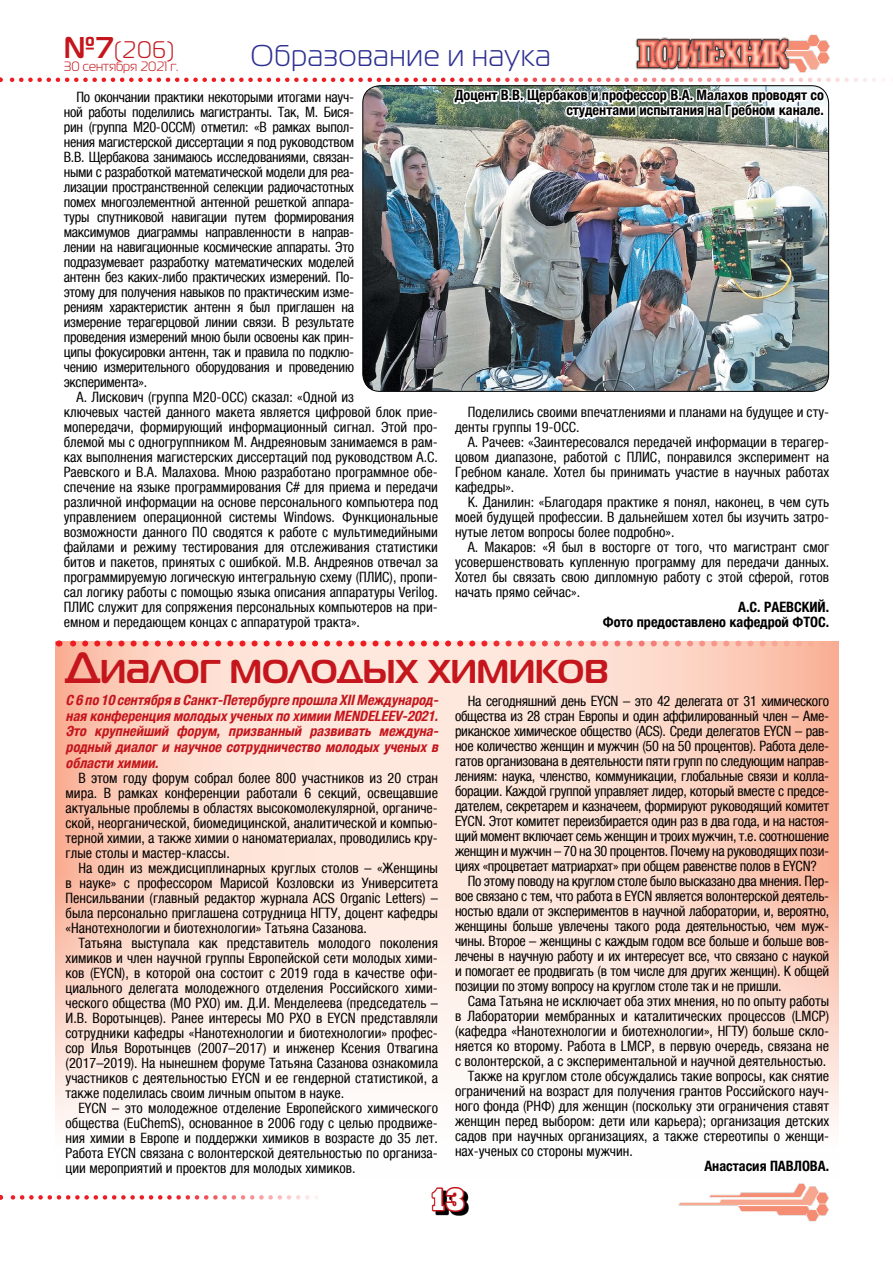
<style>
.page{position:relative;width:893px;height:1263px;background:#fff}
.page>*{position:absolute;margin:0;border:0;box-sizing:border-box;transform-origin:0 0}
.t1{font:700 43.5px "Magistral C";color:#c4161c}
.t2{font:30px "Magistral C";letter-spacing:.035em;color:#2e3092}
.t3{font:30px "Xenia Bold Cyrillic";color:#fff}
.t4{font:24px "Magistral C";color:#c4161c}
.t5{font:condensed 14.25px/15px "Helvetica Neue LTCYR";color:#000;text-align:justify}
.t6{font:condensed 14.25px "Helvetica Neue LTCYR";letter-spacing:-.02em;color:#000}
.t7{font:italic 700 condensed 14.25px/15.8px "Helvetica Neue LTCYR";color:#c4161c;text-align:justify}
.t8{font:700 condensed 14.25px/15px "Helvetica Neue LTCYR";color:#000;text-align:right}
.t9{font:13.5px "Magistral C";color:#c4161c}
.s1{font-weight:700;font-size:30px}
</style>
<div class="page">
<img style="left:793px;top:34px;width:36px;height:31px">
<img style="left:635px;top:37px;width:158px;height:28px">
<svg style="left:0;top:1195px;width:317px;height:4px"></svg>
<img style="left:678px;top:1183px;width:151px;height:39px">
<svg style="left:435px;top:1193px;width:33px;height:22px"></svg>
<svg style="left:431px;top:1186px;width:36px;height:28px"></svg>
<svg style="left:55px;top:642px;width:783px;height:485px;background:#fde1d6"></svg>
<svg style="left:59px;top:640px;width:764px;height:6px;background:#f8a8a2"></svg>
<img style="left:363px;top:128px;width:466px;height:263px">
<svg style="left:0;top:65px;width:884px;height:63px"></svg>
<h3 class="t4" style="left:64px;top:37px;width:112px"><span class="s1">№7</span>(206)</h3>
<p class="t9" style="left:64px;top:59px;width:116px">30 сентября 2021 г.</p>
<h2 class="t2" style="left:250px;top:39px;width:302px">Образование и наука</h2>
<p class="t5" style="left:64px;top:89px;width:292px;text-indent:13px">По окончании практики некоторыми итогами науч&shy;ной работы поделились магистранты. Так, М. Бися&shy;рин (группа М20-ОССМ) отметил: «В рамках выпол&shy;нения магистерской диссертации я под руководством В.В. Щербакова занимаюсь исследованиями, связан&shy;ными с разработкой математической модели для реа&shy;лизации пространственной селекции радиочастотных помех многоэлементной антенной решеткой аппара&shy;туры спутниковой навигации путем формирования максимумов диаграммы направленности в направ&shy;лении на навигационные космические аппараты. Это подразумевает разработку математических моделей антенн без каких-либо практических измерений. По&shy;этому для получения навыков по практическим изме&shy;рениям характеристик антенн я был приглашен на измерение терагерцовой линии связи. В результате проведения измерений мною были освоены как прин&shy;ципы фокусировки антенн, так и правила по подклю&shy;чению измерительного оборудования и проведению эксперимента».</p>
<p class="t5" style="left:64px;top:390px;width:376px;text-align:left;text-indent:13px">А. Лискович (группа М20-ОСС) сказал: «Одной из<br>ключевых частей данного макета является цифровой блок прие&shy;мопередачи, формирующий информационный сигнал. Этой про&shy;блемой мы с одногруппником М. Андреяновым занимаемся в рам&shy;ках выполнения магистерских диссертаций под руководством А.С.<br>Раевского и В.А. Малахова. Мною разработано программное обе&shy;спечение на языке программирования С# для приема и передачи различной информации на основе персонального компьютера под управлением операционной системы Windows. Функциональные возможности данного ПО сводятся к работе с мультимедийными файлами и режиму тестирования для отслеживания статистики битов и пакетов, принятых с ошибкой. М.В. Андреянов отвечал за программируемую логическую интегральную схему (ПЛИС), пропи&shy;сал логику работы с помощью языка описания аппаратуры Verilog.<br>ПЛИС служит для сопряжения персональных компьютеров на при&shy;емном и передающем концах с аппаратурой тракта».</p>
<p class="t8" style="left:455px;top:88px;width:370px">Доцент В.В. Щербаков и профессор В.А. Малахов проводят со студентами испытания на Гребном канале.</p>
<p class="t5" style="left:455px;top:404px;width:376px;text-indent:13px">Поделились своими впечатлениями и планами на будущее и сту&shy;денты группы 19-ОСС.</p>
<p class="t5" style="left:455px;top:434px;width:376px;text-indent:13px">А. Рачеев: «Заинтересовался передачей информации в терагер&shy;цовом диапазоне, работой с ПЛИС, понравился эксперимент на Гребном канале. Хотел бы принимать участие в научных работах кафедры».</p>
<p class="t5" style="left:455px;top:494px;width:376px;text-indent:13px">К. Данилин: «Благодаря практике я понял, наконец, в чем суть моей будущей профессии. В дальнейшем хотел бы изучить затро&shy;нутые летом вопросы более подробно».</p>
<p class="t5" style="left:455px;top:539px;width:376px;text-indent:13px">А. Макаров: «Я был в восторге от того, что магистрант смог усовершенствовать купленную программу для передачи данных.<br>Хотел бы связать свою дипломную работу с этой сферой, готов начать прямо сейчас».</p>
<p class="t8" style="left:603px;top:599px;width:228px">А.С. РАЕВСКИЙ.<br>Фото предоставлено кафедрой ФТОС.</p>
<h1 class="t1" style="left:66px;top:642px;width:544px">Диалог молодых химиков</h1>
<p class="t6" style="left:468px;top:693px;width:363px">На сегодняшний день EYCN – это 42 делегата от 31 химического</p>
<p class="t6" style="left:455px;top:708px;width:376px">общества из 28 стран Европы и один аффилированный член – Аме-</p>
<p class="t6" style="left:455px;top:723px;width:376px">риканское химическое общество (ACS). Среди делегатов EYCN – рав-</p>
<p class="t6" style="left:455px;top:738px;width:376px">ное количество женщин и мужчин (50 на 50 процентов). Работа деле-</p>
<p class="t6" style="left:455px;top:753px;width:376px">гатов организована в деятельности пяти групп по следующим направ-</p>
<p class="t6" style="left:455px;top:768px;width:376px">лениям: наука, членство, коммуникации, глобальные связи и колла-</p>
<p class="t6" style="left:455px;top:783px;width:376px">борации. Каждой группой управляет лидер, который вместе с предсе-</p>
<p class="t6" style="left:455px;top:798px;width:376px">дателем, секретарем и казначеем, формируют руководящий комитет</p>
<p class="t6" style="left:455px;top:813px;width:376px">EYCN. Этот комитет переизбирается один раз в два года, и на настоя-</p>
<p class="t6" style="left:455px;top:828px;width:376px">щий момент включает семь женщин и троих мужчин, т.е. соотношение</p>
<p class="t6" style="left:455px;top:843px;width:376px">женщин и мужчин – 70 на 30 процентов. Почему на руководящих пози-</p>
<p class="t6" style="left:455px;top:858px;width:363px">циях «процветает матриархат» при общем равенстве полов в EYCN?</p>
<p class="t6" style="left:468px;top:873px;width:363px">По этому поводу на круглом столе было высказано два мнения. Пер-</p>
<p class="t6" style="left:455px;top:888px;width:376px">вое связано с тем, что работа в EYCN является волонтерской деятель-</p>
<p class="t6" style="left:455px;top:903px;width:376px">ностью вдали от экспериментов в научной лаборатории, и, вероятно,</p>
<p class="t6" style="left:455px;top:918px;width:376px">женщины больше увлечены такого рода деятельностью, чем муж-</p>
<p class="t6" style="left:455px;top:933px;width:376px">чины. Второе – женщины с каждым годом все больше и больше вов-</p>
<p class="t6" style="left:455px;top:948px;width:376px">лечены в научную работу и их интересует все, что связано с наукой</p>
<p class="t6" style="left:455px;top:963px;width:376px">и помогает ее продвигать (в том числе для других женщин). К общей</p>
<p class="t6" style="left:455px;top:978px;width:328px">позиции по этому вопросу на круглом столе так и не пришли.</p>
<p class="t5" style="left:468px;top:994px;width:363px">Сама Татьяна не исключает оба этих мнения, но по опыту работы</p>
<p class="t5" style="left:455px;top:1009px;width:376px">в Лаборатории мембранных и каталитических процессов (LMCP)</p>
<p class="t5" style="left:455px;top:1024px;width:376px">(кафедра «Нанотехнологии и биотехнологии», НГТУ) больше скло-</p>
<p class="t5" style="left:455px;top:1039px;width:376px">няется ко второму. Работа в LMCP, в первую очередь, связана не</p>
<p class="t5" style="left:455px;top:1054px;width:373px">с волонтерской, а с экспериментальной и научной деятельностью.</p>
<p class="t5" style="left:468px;top:1069px;width:363px">Также на круглом столе обсуждались такие вопросы, как снятие</p>
<p class="t5" style="left:455px;top:1084px;width:376px">ограничений на возраст для получения грантов Российского науч-</p>
<p class="t5" style="left:455px;top:1099px;width:376px">ного фонда (РНФ) для женщин (поскольку эти ограничения ставят</p>
<p class="t5" style="left:455px;top:1114px;width:376px">женщин перед выбором: дети или карьера); организация детских</p>
<p class="t5" style="left:455px;top:1129px;width:376px">садов при научных организациях, а также стереотипы о женщи-</p>
<p class="t5" style="left:455px;top:1144px;width:179px">нах-ученых со стороны мужчин.</p>
<p class="t8" style="left:704px;top:1159px;width:126px">Анастасия ПАВЛОВА.</p>
<p class="t7" style="left:66px;top:692px;width:377px">С 6 по 10 сентября в Санкт-Петербурге прошла XIIМеждународ&shy;ная конференция молодых ученых по химии MENDELEEV-2021.<br>Это крупнейший форум, призванный развивать междуна&shy;родный диалог и научное сотрудничество молодых ученых в области химии.</p>
<p class="t5" style="left:66px;top:770px;width:374px;text-indent:13px">В этом году форум собрал более 800 участников из 20 стран мира. В рамках конференции работали 6 секций, освещавшие актуальные проблемы в областях высокомолекулярной, органиче&shy;ской, неорганической, биомедицинской, аналитической и компью&shy;терной химии, а также химии о наноматериалах, проводились кру&shy;глые столы и мастер-классы.</p>
<p class="t5" style="left:66px;top:860px;width:374px;text-indent:13px">На один из междисциплинарных круглых столов – «Женщины в науке» с профессором Марисой Козловски из Университета Пенсильвании (главный редактор журнала ACS Organic Letters) – была персонально приглашена сотрудница НГТУ, доцент кафедры «Нанотехнологии и биотехнологии» Татьяна Сазанова.</p>
<p class="t5" style="left:66px;top:935px;width:374px;text-indent:13px">Татьяна выступала как представитель молодого поколения химиков и член научной группы Европейской сети молодых хими&shy;ков (EYCN), в которой она состоит с 2019 года в качестве офи&shy;циального делегата молодежного отделения Российского хими&shy;ческого общества (МО РХО) им. Д.И. Менделеева (председатель – И.В. Воротынцев). Ранее интересы МО РХО в EYCN представляли сотрудники кафедры «Нанотехнологии и биотехнологии» профес&shy;сор Илья Воротынцев (2007–2017) и инженер Ксения Отвагина (2017–2019). На нынешнем форуме Татьяна Сазанова ознакомила участников с деятельностью EYCN и ее гендерной статистикой, а также поделилась своим личным опытом в науке.</p>
<p class="t5" style="left:66px;top:1101px;width:374px;text-indent:13px">EYCN – это молодежное отделение Европейского химического общества (EuChemS), основанное в 2006 году с целью продвиже&shy;ния химии в Европе и поддержки химиков в возрасте до 35 лет.<br>Работа EYCN связана с волонтерской деятельностью по организа&shy;ции мероприятий и проектов для молодых химиков.</p>
<h2 class="t3" style="left:429px;top:1182px;width:37px">13</h2>
</div>
